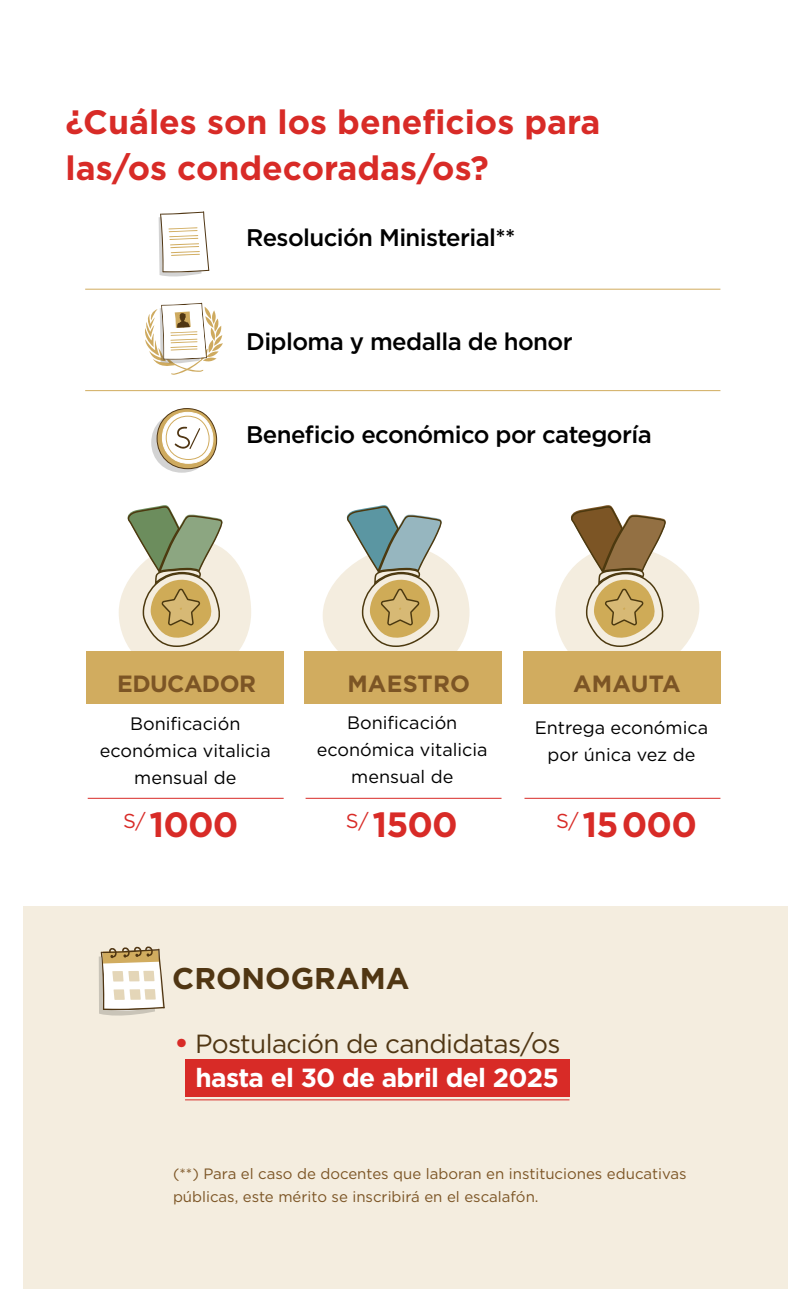
<style>
.page{position:relative;width:810px;height:1313px;background:#fff}
.page>*{position:absolute;margin:0;border:0;box-sizing:border-box;transform-origin:0 0}
.t1{font:700 35.1px "Gotham";letter-spacing:-.025em;color:#d82b27}
.t2{font:700 33.75px/45.8px "Gotham";color:#d82b27}
.t3{font:700 30px "Gotham";color:#503613}
.t4{font:26.25px/34.4px "Gotham";letter-spacing:-.025em;color:#503613;text-align:right}
.t5{font:500 24px "Gotham";letter-spacing:-.025em;color:#000}
.t6{font:700 23.48px "Gotham";letter-spacing:-.01em;color:#7c5525}
.t7{font:700 23.48px "Gotham";letter-spacing:.01em;color:#7c5525}
.t8{font:18px/27px "Gotham";color:#000;text-align:center}
.t9{font:15px/22.5px "Gotham";color:#7c5525}
.s1{font-weight:700;font-size:28.5px;color:#d82b27}
.s2{font-weight:700;color:#fff}
</style>
<div class="page">
<div style="left:23px;top:906px;width:764px;height:382px;background:#f4eddf"></div>
<div style="left:555px;top:546px;width:144px;height:132px;background:#f4eddf;border-radius:65px"></div>
<div style="left:323px;top:546px;width:147px;height:132px;background:#f4eddf;border-radius:65px"></div>
<hr style="left:85px;top:289px;width:635px;height:1px;background:#d1ac5f">
<svg style="left:99px;top:946px;width:66px;height:69px;background:#ded4c1"></svg>
<svg style="left:159px;top:211px;width:50px;height:65px"></svg>
<hr style="left:85px;top:390px;width:635px;height:1px;background:#d1ac5f">
<svg style="left:145px;top:303px;width:78px;height:72px"></svg>
<svg style="left:151px;top:408px;width:67px;height:65px"></svg>
<div style="left:185px;top:1059px;width:385px;height:37px;background:#d82b27"></div>
<hr style="left:185px;top:1099px;width:385px;height:1px;background:#d82b27">
<div style="left:304px;top:651px;width:198px;height:53px;background:#d1ac5f"></div>
<div style="left:523px;top:651px;width:197px;height:53px;background:#d1ac5f"></div>
<div style="left:87px;top:651px;width:197px;height:53px;background:#d1ac5f"></div>
<hr style="left:88px;top:798px;width:196px;height:1px;background:#d82b27">
<hr style="left:306px;top:798px;width:196px;height:1px;background:#d82b27">
<hr style="left:525px;top:798px;width:195px;height:1px;background:#d82b27">
<svg style="left:119px;top:505px;width:132px;height:146px"></svg>
<svg style="left:347px;top:505px;width:97px;height:142px"></svg>
<svg style="left:571px;top:505px;width:97px;height:142px"></svg>
<h2 class="t2" style="left:66px;top:99px;width:536px">¿Cuáles son los beneficios para las/os condecoradas/os?</h2>
<h3 class="t5" style="left:246px;top:222px;width:271px">Resolución Ministerial**</h3>
<h3 class="t5" style="left:246px;top:326px;width:328px">Diploma y medalla de honor</h3>
<h3 class="t5" style="left:246px;top:419px;width:407px">Beneficio económico por categoría</h3>
<h3 class="t6" style="left:117px;top:668px;width:140px">EDUCADOR</h3>
<h3 class="t7" style="left:347px;top:668px;width:124px">MAESTRO</h3>
<h3 class="t6" style="left:573px;top:668px;width:109px">AMAUTA</h3>
<p class="t8" style="left:100px;top:710px;width:172px">Bonificación económica vitalicia mensual de</p>
<p class="t8" style="left:317px;top:709px;width:172px">Bonificación económica vitalicia mensual de</p>
<p class="t8" style="left:535px;top:713px;width:175px">Entrega económica por única vez de</p>
<h1 class="t1" style="left:123px;top:801px;width:117px"><sup>S/</sup> 1000</h1>
<h1 class="t1" style="left:346px;top:801px;width:113px"><sup>S/</sup> 1500</h1>
<h1 class="t1" style="left:556px;top:801px;width:142px"><sup>S/</sup> 15000</h1>
<h3 class="t3" style="left:172px;top:958px;width:239px">CRONOGRAMA</h3>
<h3 class="t4" style="left:174px;top:1025px;width:388px"><span class="s1">•</span> Postulación de candidatas/os <span class="s2">hasta el 30 de abril del 2025</span></h3>
<p class="t9" style="left:173px;top:1162px;width:515px">(**) Para el caso de docentes que laboran en instituciones educativas públicas, este mérito se inscribirá en el escalafón.</p>
</div>
